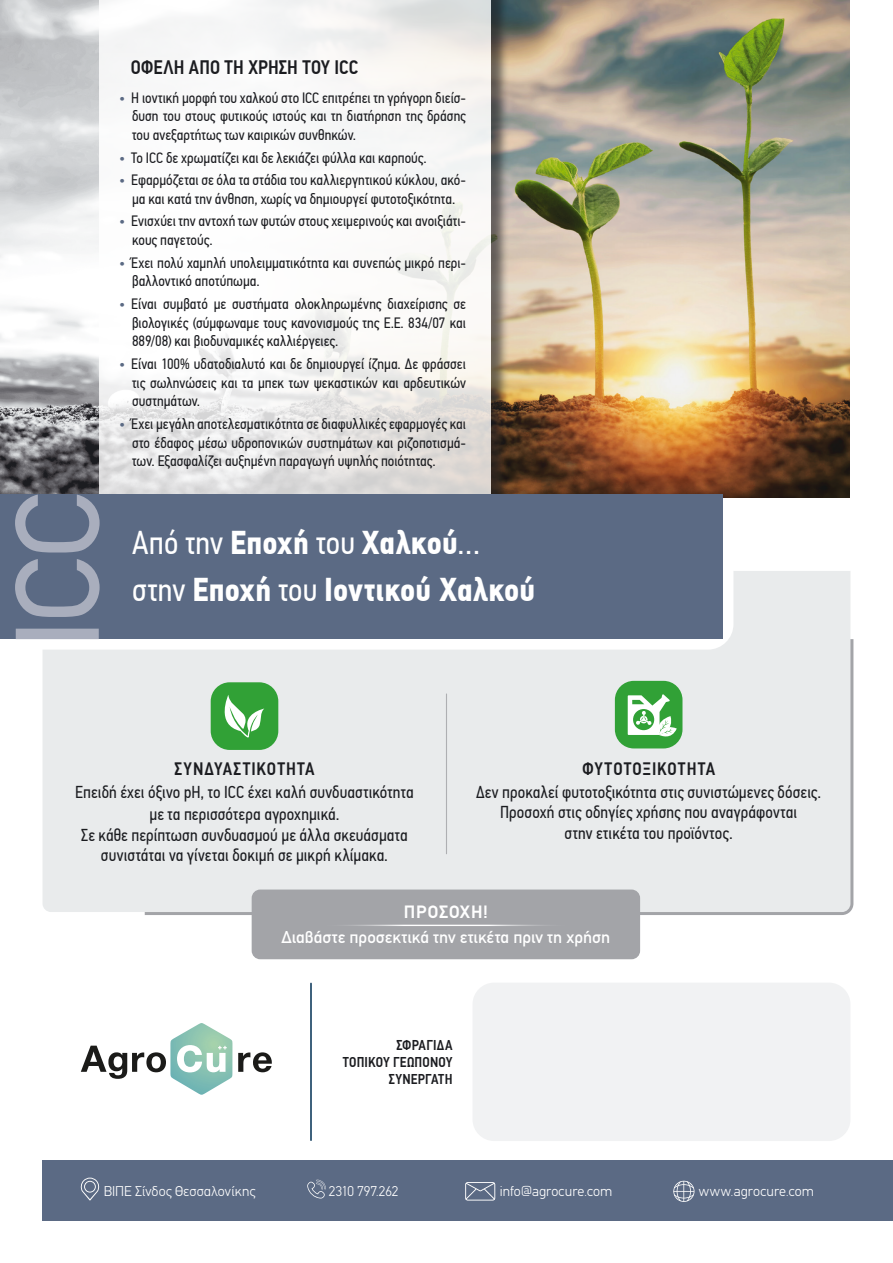
<style>
.page{position:relative;width:893px;height:1263px;background:#fff}
.page>*{position:absolute;margin:0;border:0;box-sizing:border-box;transform-origin:0 0}
.t1{font:700 33px "PF Din Text Cond Pro";letter-spacing:.005em;color:#fff}
.t2{font:500 19.5px "PF Din Text Cond Pro";letter-spacing:.005em;color:#1b1c20}
.t3{font:500 18px "PF Din Text Cond Pro";letter-spacing:.06em;color:#1b1c20}
.t4{font:700 18px "PF Din Text";letter-spacing:.04em;color:#fff}
.t5{font:17.25px "PF Din Text Cond Pro";letter-spacing:.005em;color:#1b1c20}
.t6{font:500 17.25px "PF Din Text";color:#fff}
.t7{font:15px/18.8px "PF Din Text Cond Pro";color:#1b1c20;text-align:justify}
.t8{font:300 14.25px "PF Din Text";letter-spacing:.005em;color:#fff}
.t9{font:500 14.25px "PF Din Text Cond Pro";letter-spacing:.01em;color:#1b1c20}
.s1{color:#5b6a84}
.s2{font-weight:400}
</style>
<div class="page">
<img style="left:0;top:0;width:849px;height:497px">
<div style="left:43px;top:571px;width:807px;height:341px;background:#e9ebec"></div>
<div style="left:102px;top:0;width:408px;height:513px;background:#1b1c20;opacity:.75"></div>
<div style="left:43px;top:1160px;width:850px;height:60px;background:#5b6a84"></div>
<svg style="left:465px;top:1182px;width:30px;height:18px"></svg>
<svg style="left:673px;top:1181px;width:21px;height:21px"></svg>
<svg style="left:80px;top:1177px;width:20px;height:23px"></svg>
<div style="left:615px;top:681px;width:67px;height:67px;background:#31a136;border-radius:19px"></div>
<div style="left:211px;top:682px;width:67px;height:68px;background:#31a136;border-radius:19px"></div>
<svg style="left:224px;top:695px;width:40px;height:42px"></svg>
<svg style="left:100px;top:0;width:391px;height:494px"></svg>
<hr style="left:446px;top:694px;width:1px;height:160px;background:#aeafb2">
<hr style="left:310px;top:983px;width:2px;height:157px;background:#002f53">
<div style="left:252px;top:889px;width:388px;height:70px;background:#a3a4a8;border-radius:9px"></div>
<hr style="left:318px;top:924px;width:255px;height:2px;background:#fff">
<img style="left:170px;top:1023px;width:63px;height:72px">
<svg style="left:238px;top:1052px;width:34px;height:20px"></svg>
<svg style="left:81px;top:1046px;width:85px;height:33px"></svg>
<svg style="left:16px;top:571px;width:717px;height:79px"></svg>
<svg style="left:307px;top:1180px;width:19px;height:18px"></svg>
<div style="left:472px;top:982px;width:378px;height:159px;background:#f1f2f3;border-radius:22px"></div>
<div style="left:0;top:494px;width:723px;height:145px;background:#5b6a84"></div>
<svg style="left:628px;top:694px;width:49px;height:43px"></svg>
<svg style="left:15px;top:494px;width:85px;height:145px"></svg>
<p class="t2" style="left:131px;top:55px;width:229px">ΟΦΈΛΗ ΑΠΌ ΤΗ ΧΡΉΣΗ ΤΟΥ ICC</p>
<p class="t7" style="left:132px;top:88px;width:335px;text-indent:-13px"><span class="s1">•</span> Η ιοντική μορφή του χαλκού στο ICC επιτρέπει τη γρήγορη διείσ&shy;δυση του στους φυτικούς ιστούς και τη διατήρηση της δράσης του ανεξαρτήτως των καιρικών συνθηκών.</p>
<p class="t7" style="left:119px;top:148px;width:309px"><span class="s1">•</span> Το ICC δε χρωματίζει και δε λεκιάζει φύλλα και καρπούς.</p>
<p class="t7" style="left:119px;top:171px;width:348px;text-align:center"><span class="s1">•</span> Εφαρμόζεται σε όλα τα στάδια του καλλιεργητικού κύκλου, ακό&shy;μα και κατά την άνθηση, χωρίς να δημιουργεί φυτοτοξικότητα.</p>
<p class="t7" style="left:132px;top:212px;width:335px;text-indent:-13px"><span class="s1">•</span> Ενισχύει την αντοχή των φυτών στους χειμερινούς και ανοιξιάτι&shy;κους παγετούς.</p>
<p class="t7" style="left:132px;top:253px;width:335px;text-indent:-13px"><span class="s1">•</span> Έχει πολύ χαμηλή υπολειμματικότητα και συνεπώς μικρό περι&shy;βαλλοντικό αποτύπωμα.</p>
<p class="t7" style="left:132px;top:294px;width:335px;text-indent:-13px"><span class="s1">•</span> Είναι συμβατό με συστήματα ολοκληρωμένης διαχείρισης σε βιολογικές (σύμφωναμε τους κανονισμούς της Ε.Ε. 834/07 και 889/08) και βιοδυναμικές καλλιέργειες.</p>
<p class="t7" style="left:132px;top:354px;width:335px;text-indent:-13px"><span class="s1">•</span> Είναι 100% υδατοδιαλυτό και δε δημιουργεί ίζημα. Δε φράσσει τις σωληνώσεις και τα μπεκ των ψεκαστικών και αρδευτικών συστημάτων.</p>
<p class="t7" style="left:132px;top:414px;width:335px;text-indent:-13px"><span class="s1">•</span> Έχει μεγάλη αποτελεσματικότητα σε διαφυλλικές εφαρμογές και στο έδαφος μέσω υδροπονικών συστημάτων και ριζοποτισμά&shy;των. Εξασφαλίζει αυξημένη παραγωγή υψηλής ποιότητας.</p>
<p class="t1" style="left:132px;top:523px;width:350px"><span class="s2">Από την</span> Εποχή <span class="s2">του</span> Χαλκού<span class="s2">…</span></p>
<p class="t1" style="left:132px;top:569px;width:404px"><span class="s2">στην</span> Εποχή <span class="s2">του</span> Ιοντικού Χαλκού</p>
<p class="t3" style="left:174px;top:758px;width:142px">ΣΥΝΔΥΑΣΤΙΚΟΤΗΤΑ</p>
<p class="t5" style="left:75px;top:781px;width:340px">Επειδή έχει όξινο pH, το ICC έχει καλή συνδυαστικότητα</p>
<p class="t5" style="left:149px;top:804px;width:192px">με τα περισσότερα αγροχημικά.</p>
<p class="t5" style="left:81px;top:824px;width:328px">Σε κάθε περίπτωση συνδυασμού με άλλα σκευάσματα</p>
<p class="t5" style="left:101px;top:845px;width:289px">συνιστάται να γίνεται δοκιμή σε μικρή κλίμακα.</p>
<p class="t3" style="left:582px;top:758px;width:135px">ΦΥΤΟΤΟΞΙΚΟΤΗΤΑ</p>
<p class="t5" style="left:476px;top:781px;width:347px">Δεν προκαλεί φυτοτοξικότητα στις συνιστώμενες δόσεις.</p>
<p class="t5" style="left:500px;top:802px;width:298px">Προσοχή στις οδηγίες χρήσης που αναγράφονται</p>
<p class="t5" style="left:564px;top:823px;width:170px">στην ετικέτα του προϊόντος.</p>
<p class="t4" style="left:404px;top:901px;width:85px">ΠΡΟΣΟΧΗ!</p>
<p class="t6" style="left:281px;top:927px;width:330px">Διαβάστε προσεκτικά την ετικέτα πριν τη χρήση</p>
<p class="t9" style="left:396px;top:1036px;width:58px">ΣΦΡΑΓΙΔΑ</p>
<p class="t9" style="left:343px;top:1054px;width:111px">ΤΟΠΙΚΟΥ ΓΕΩΠΟΝΟΥ</p>
<p class="t9" style="left:389px;top:1071px;width:65px">ΣΥΝΕΡΓΑΤΗ</p>
<p class="t8" style="left:104px;top:1182px;width:153px">ΒΙΠΕ Σίνδος Θεσσαλονίκης</p>
<p class="t8" style="left:500px;top:1182px;width:114px">info@agrocure.com</p>
<p class="t8" style="left:699px;top:1182px;width:117px">www.agrocure.com</p>
<p class="t8" style="left:329px;top:1182px;width:71px">2310 797.262</p>
</div>
